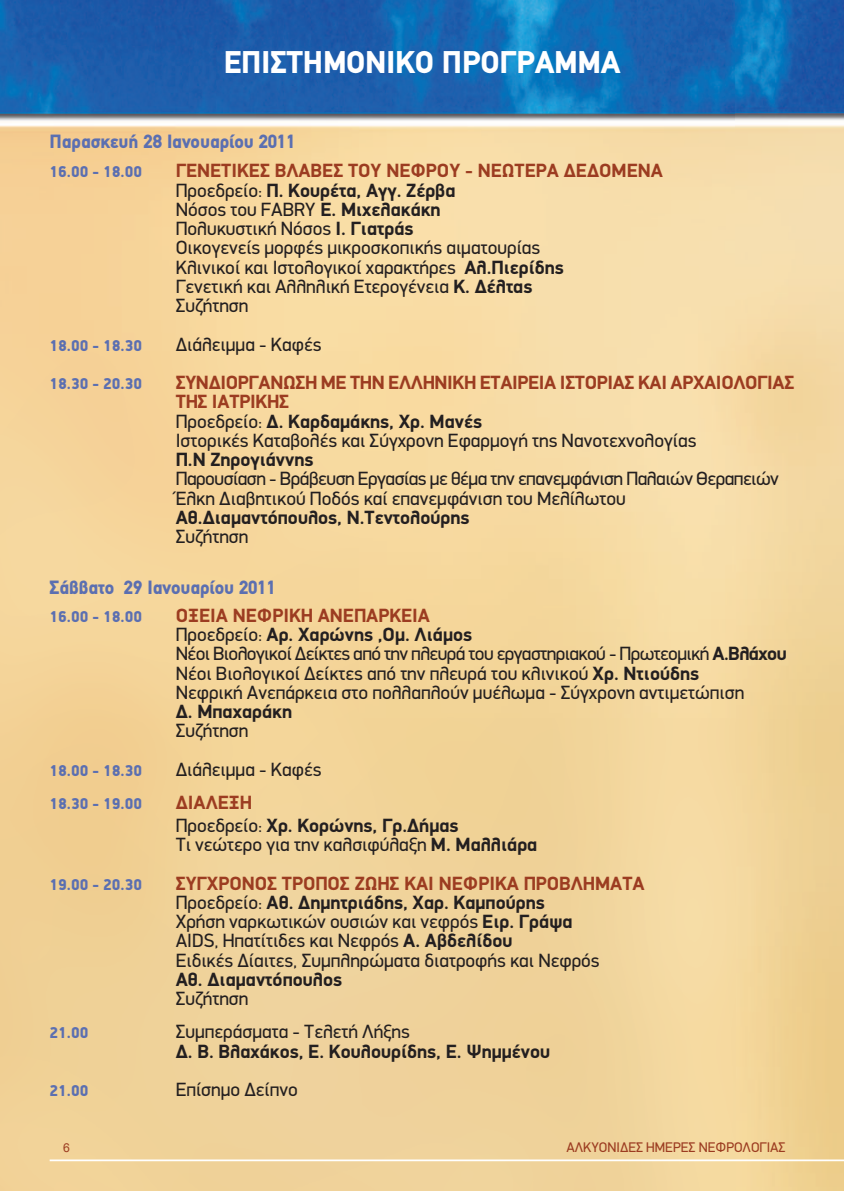
<style>
.page{position:relative;width:844px;height:1191px;background:#fff}
.page>*{position:absolute;margin:0;border:0;box-sizing:border-box;transform-origin:0 0}
.t1{font:900 31.5px "PF Din Text";color:#fff}
.t2{font:19.25px/19.2px "PF Din Display";color:#231f20}
.t3{font:700 19.25px/19.2px "PF Din Display";letter-spacing:-.015em;color:#9c3c21}
.t4{font:700 19.25px/22.8px "PF Din Display";color:#231f20}
.t5{font:19.25px/19.2px "PF Din Display";letter-spacing:-.025em;color:#231f20}
.t6{font:900 19.25px "PF Din Text";letter-spacing:-.005em;color:#5b6fb1}
.t7{font:900 15.75px "PF Din Display";color:#5b6fb1}
.t8{font:14px "PF Din Display";color:#9c3c21}
.t9{font:12.25px "Arial";color:#9c3c21}
.s1{font-weight:700;color:#9c3c21}
.s2{font-weight:700}
.s3{font-weight:400;color:#231f20}
.s4{color:#231f20}
.s5{color:#9c3c21}
.s6{font-weight:400}
</style>
<div class="page">
<img style="left:0;top:0;width:843px;height:1191px">
<hr style="left:50px;top:1159px;width:793px;height:2px;background:#fff">
<h1 class="t1" style="left:224px;top:44px;width:398px">ΕΠΙΣΤΗΜΟΝΙΚΟ ΠΡΟΓΡΑΜΜΑ</h1>
<p class="t6" style="left:50px;top:130px;width:248px">Παρασκευή 28 Ιανουαρίου 2011</p>
<p class="t7" style="left:50px;top:166px;width:94px">16.00 - 18.00</p>
<p class="t2" style="left:176px;top:163px;width:488px"><span class="s1">ΓΕΝΕΤΙΚΕΣ ΒΛΑΒΕΣ ΤΟΥ ΝΕΦΡΟΥ - ΝΕΩΤΕΡΑ ΔΕΔΟΜΕΝΑ </span>Προεδρείο: <span class="s2">Π. Κουρέτα, Αγγ. Ζέρβα<br></span>Νόσος του FABRY <span class="s2">Ε. Μιχελακάκη<br></span>Πολυκυστική Νόσος <span class="s2">I. Γιατράς<br></span>Οικογενείς μορφές μικροσκοπικής αιματουρίας<br>Κλινικοί και Ιστολογικοί χαρακτήρες <span class="s2">Αλ.Πιερίδης<br></span>Γενετική και Αλληλική Ετερογένεια <span class="s2">Κ. Δέλτας<br></span>Συζήτηση</p>
<p class="t7" style="left:50px;top:340px;width:94px">18.00 - 18.30</p>
<p class="t2" style="left:176px;top:336px;width:147px">Διάλειμμα - Καφές</p>
<p class="t7" style="left:50px;top:378px;width:94px">18.30 - 20.30</p>
<p class="t3" style="left:176px;top:375px;width:620px">ΣΥΝΔΙΟΡΓΑΝΩΣΗ ΜΕ ΤΗΝ ΕΛΛΗΝΙΚΗ ΕΤΑΙΡΕΙΑ ΙΣΤΟΡΙΑΣ ΚΑΙ ΑΡΧΑΙΟΛΟΓΙΑΣ ΤΗΣ ΙΑΤΡΙΚΗΣ<br><span class="s3">Προεδρείο:</span> <span class="s4">Δ. Καρδαμάκης, Χρ. Μανές<br></span><span class="s3">Ιστορικές Καταβολές και Σύγχρονη Εφαρμογή της Νανοτεχνολογίας</span></p>
<p class="t4" style="left:176px;top:450px;width:139px">Π.Ν Ζηρογιάννης</p>
<p class="t5" style="left:176px;top:471px;width:604px">Παρουσίαση - Βράβευση Εργασίας με θέμα την επανεμφάνιση Παλαιών Θεραπειών<br>Έλκη Διαβητικού Ποδός καί επανεμφάνιση του Μελίλωτου</p>
<p class="t4" style="left:176px;top:508px;width:295px">Αθ.Διαμαντόπουλος, Ν.Τεντολούρης</p>
<p class="t2" style="left:176px;top:529px;width:74px">Συζήτηση</p>
<p class="t6" style="left:50px;top:575px;width:228px">Σάββατο 29 Ιανουαρίου 2011</p>
<p class="t7" style="left:50px;top:611px;width:94px">16.00 - 18.00</p>
<p class="t2" style="left:176px;top:607px;width:612px"><span class="s1">ΟΞΕΙΑ ΝΕΦΡΙΚΗ ΑΝΕΠΑΡΚΕΙΑ<br></span>Προεδρείο: <span class="s2">Αρ. Χαρώνης ,Ομ. Λιάμος<br></span>Νέοι Βιολογικοί Δείκτες από την πλευρά του εργαστηριακού - Πρωτεομική <span class="s2">Α.Βλάχου </span>Νέοι Βιολογικοί Δείκτες από την πλευρά του κλινικού <span class="s2">Χρ. Ντιούδης<br></span>Νεφρική Ανεπάρκεια στο πολλαπλούν μυέλωμα - Σύγχρονη αντιμετώπιση</p>
<p class="t4" style="left:176px;top:702px;width:118px">Δ. Μπαχαράκη</p>
<p class="t2" style="left:176px;top:723px;width:74px">Συζήτηση</p>
<p class="t7" style="left:50px;top:765px;width:94px">18.00 - 18.30</p>
<p class="t2" style="left:176px;top:761px;width:147px">Διάλειμμα - Καφές</p>
<p class="t7" style="left:50px;top:798px;width:94px">18.30 - 19.00</p>
<p class="t4" style="left:176px;top:793px;width:284px"><span class="s5">ΔΙΑΛΕΞΗ<br></span><span class="s6">Προεδρείο:</span> Χρ. Κορώνης, Γρ.Δήμας</p>
<p class="t2" style="left:176px;top:837px;width:363px">Τι νεώτερο για την καλσιφύλαξη <span class="s2">Μ. Μαλλιάρα</span></p>
<p class="t7" style="left:50px;top:878px;width:94px">19.00 - 20.30</p>
<p class="t2" style="left:176px;top:875px;width:470px"><span class="s1">ΣΥΓΧΡΟΝΟΣ ΤΡΟΠΟΣ ΖΩΗΣ ΚΑΙ ΝΕΦΡΙΚΑ ΠΡΟΒΛΗΜΑΤΑ </span>Προεδρείο: <span class="s2">Αθ. Δημητριάδης, Χαρ. Καμπούρης<br></span>Χρήση ναρκωτικών ουσιών και νεφρός <span class="s2">Ειρ. Γράψα<br></span>ΑΙDS, Ηπατίτιδες και Νεφρός <span class="s2">Α. Αβδελίδου<br></span>Ειδικές Δίαιτες, Συμπληρώματα διατροφής και Νεφρός</p>
<p class="t4" style="left:176px;top:970px;width:168px">Αθ. Διαμαντόπουλος</p>
<p class="t2" style="left:176px;top:991px;width:74px">Συζήτηση</p>
<p class="t7" style="left:50px;top:1027px;width:40px">21.00</p>
<p class="t2" style="left:176px;top:1024px;width:235px">Συμπεράσματα - Τελετή Λήξης</p>
<p class="t4" style="left:176px;top:1041px;width:376px">Δ. Β. Βλαχάκος, Ε. Κουλουρίδης, Ε. Ψημμένου</p>
<p class="t7" style="left:50px;top:1085px;width:40px">21.00</p>
<p class="t2" style="left:176px;top:1082px;width:124px">Επίσημο Δείπνο</p>
<p class="t9" style="left:63px;top:1140px;width:8px">6</p>
<p class="t8" style="left:566px;top:1142px;width:221px">ΑΛΚΥΟΝΙΔΕΣ ΗΜΕΡΕΣ ΝΕΦΡΟΛΟΓΙΑΣ</p>
</div>
